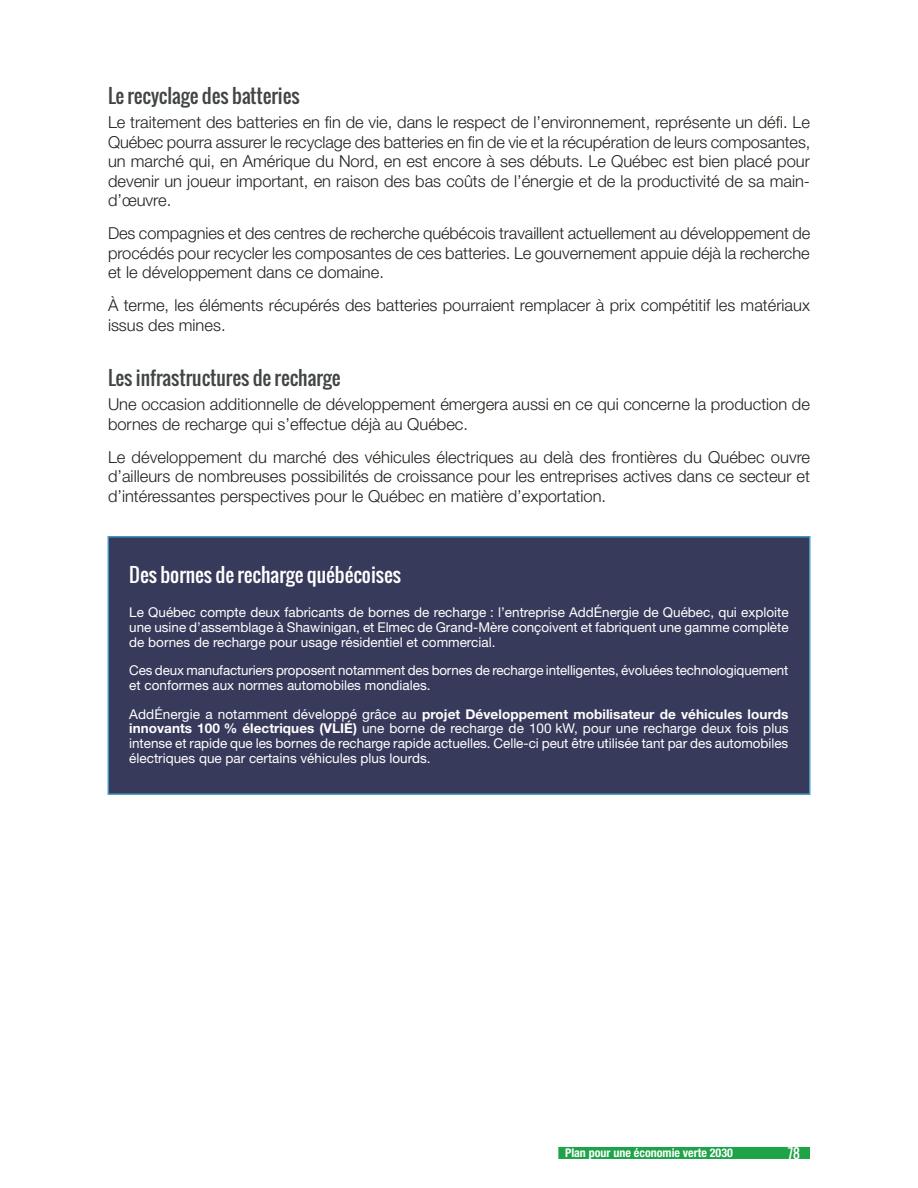
<style>
.page{position:relative;width:918px;height:1188px;background:#fff}
.page>*{position:absolute;margin:0;border:0;box-sizing:border-box;transform-origin:0 0}
.t1{font:19.5px "Oswald";color:#414643}
.t2{font:19.5px "Oswald";color:#fff}
.t3{font:300 16.5px/19.5px "Helvetica Neue";color:#20221d;text-align:justify}
.P_encadré{font:13.5px/14.9px "Helvetica Neue LT Std";color:#fff;text-align:justify}
.t4{font:13.5px "Oswald";color:#fff}
.t5{font:700 condensed 12px "Helvetica Neue";color:#fff}
.s1{font-weight:700}
</style>
<div class="page">
<div style="left:558px;top:1147px;width:252px;height:12px;background:#1ea349"></div>
<div style="left:108px;top:537px;width:702px;height:257px;background:#383a5b"></div>
<div style="left:108px;top:536px;width:702px;height:259px;border:2px solid #4099c3"></div>
<h4 class="t1" style="left:108px;top:81px;width:193px">Le recyclage des batteries</h4>
<p class="t3" style="left:108px;top:112px;width:704px">Le traitement des batteries en fin de vie, dans le respect de l’environnement, représente un défi. Le Québec pourra assurer le recyclage des batteries en fin de vie et la récupération de leurs composantes, un marché qui, en Amérique du Nord, en est encore à ses débuts. Le Québec est bien placé pour devenir un joueur important, en raison des bas coûts de l’énergie et de la productivité de sa main&shy;d’œuvre.</p>
<p class="t3" style="left:108px;top:223px;width:704px">Des compagnies et des centres de recherche québécois travaillent actuellement au développement de procédés pour recycler les composantes de ces batteries. Le gouvernement appuie déjà la recherche et le développement dans ce domaine.</p>
<p class="t3" style="left:108px;top:295px;width:703px">À terme, les éléments récupérés des batteries pourraient remplacer à prix compétitif les matériaux issus des mines.</p>
<h4 class="t1" style="left:108px;top:363px;width:234px">Les infrastructures de recharge</h4>
<p class="t3" style="left:108px;top:394px;width:704px">Une occasion additionnelle de développement émergera aussi en ce qui concerne la production de bornes de recharge qui s’effectue déjà au Québec.</p>
<p class="t3" style="left:108px;top:447px;width:704px">Le développement du marché des véhicules électriques au delà des frontières du Québec ouvre d’ailleurs de nombreuses possibilités de croissance pour les entreprises actives dans ce secteur et d’intéressantes perspectives pour le Québec en matière d’exportation.</p>
<h4 class="t2" style="left:129px;top:560px;width:273px">Des bornes de recharge québécoises</h4>
<p class="P_encadré" style="left:129px;top:605px;width:661px">Le Québec compte deux fabricants de bornes de recharge : l’entreprise AddÉnergie de Québec, qui exploite une usine d’assemblage à Shawinigan, et Elmec de Grand-Mère conçoivent et fabriquent une gamme complète de bornes de recharge pour usage résidentiel et commercial.</p>
<p class="P_encadré" style="left:129px;top:663px;width:661px">Ces deux manufacturiers proposent notamment des bornes de recharge intelligentes, évoluées technologiquement et conformes aux normes automobiles mondiales.</p>
<p class="P_encadré" style="left:129px;top:706px;width:661px">AddÉnergie a notamment développé grâce au <span class="s1">projet Développement mobilisateur de véhicules lourds innovants 100 % électriques (VLIÉ)</span> une borne de recharge de 100 kW, pour une recharge deux fois plus intense et rapide que les bornes de recharge rapide actuelles. Celle-ci peut être utilisée tant par des automobiles électriques que par certains véhicules plus lourds.</p>
<p class="t5" style="left:565px;top:1146px;width:169px">Plan pour une économie verte 2030</p>
<p class="t4" style="left:788px;top:1143px;width:14px">78</p>
</div>
